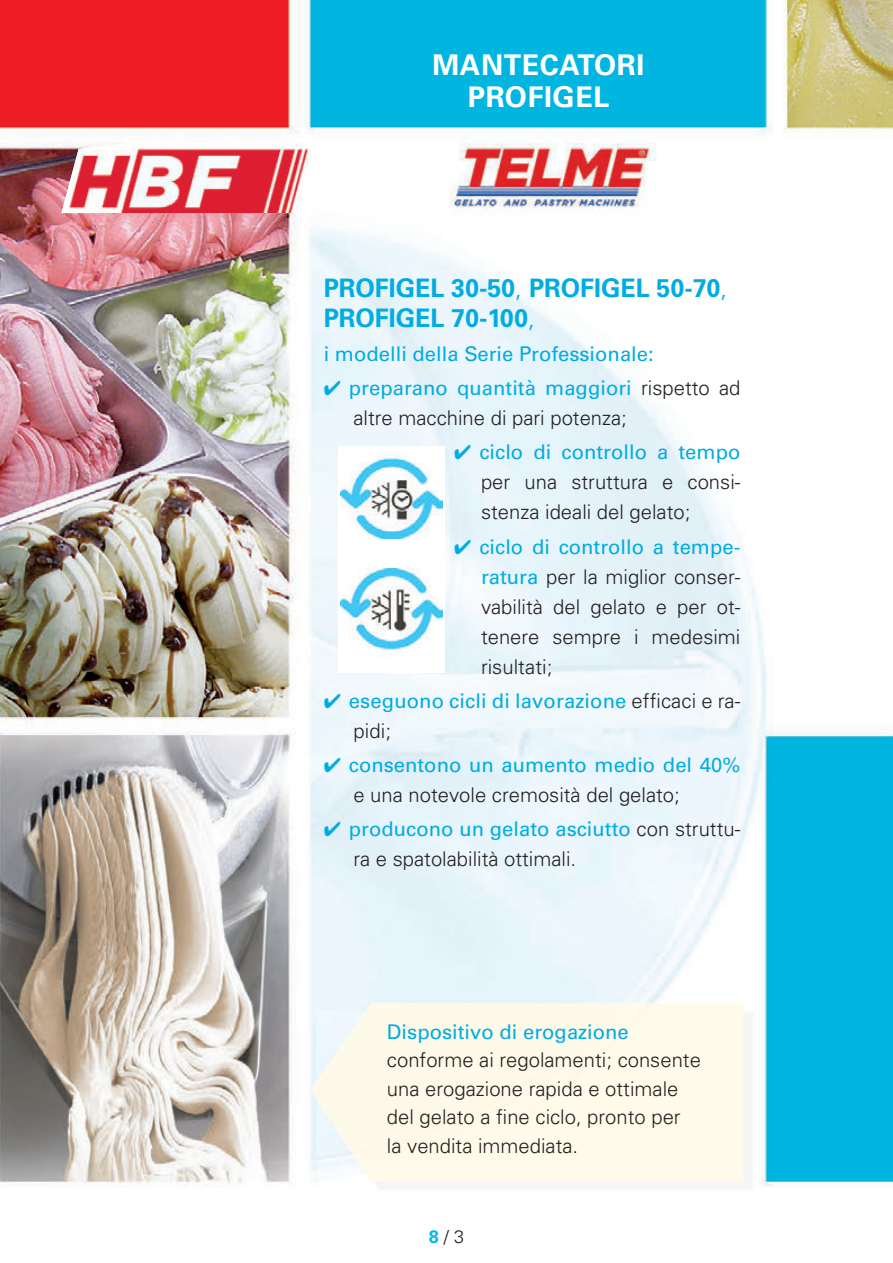
<style>
.page{position:relative;width:893px;height:1263px;background:#fff}
.page>*{position:absolute;margin:0;border:0;box-sizing:border-box;transform-origin:0 0}
.t1{font:700 28.5px/31.5px "Univers";letter-spacing:.02em;color:#fff;text-align:center}
.t2{font:700 25.5px/30px "Univers";color:#00ace1}
.t3{font:300 20.25px/30px "Univers";color:#231f20}
.t4{font:20.25px/30px "Univers";color:#00ace1}
.t5{font:300 18px "Univers";color:#231f20}
.s1{font-weight:300}
.s2{color:#00ace1}
.s3{font-weight:400;color:#00ace1}
.s4{font-weight:300;color:#231f20}
.s5{font-weight:700;color:#00baf1}
</style>
<div class="page">
<img style="left:0;top:0;width:893px;height:1187px">
<div style="left:338px;top:446px;width:106px;height:227px;background:#fff"></div>
<img style="left:340px;top:454px;width:102px;height:85px">
<img style="left:340px;top:568px;width:102px;height:87px">
<div style="left:317px;top:1010px;width:437px;height:177px;background:#f6f6f6"></div>
<img style="left:310px;top:1003px;width:433px;height:178px">
<img style="left:61px;top:142px;width:251px;height:71px">
<h1 class="t1" style="left:432px;top:50px;width:214px">MANTECATORI<br>PROFIGEL</h1>
<p class="t2" style="left:324px;top:273px;width:405px">PROFIGEL 30-50<span class="s1">,</span> PROFIGEL 50-70<span class="s1">,<br></span>PROFIGEL 70-100<span class="s1">,</span></p>
<p class="t4" style="left:324px;top:339px;width:332px">i modelli della Serie Professionale:</p>
<p class="t3" style="left:353px;top:373px;width:388px;text-indent:-30px"><span class="s2">✔</span> <span class="s3">preparano quantità maggiori</span> rispetto ad altre macchine di pari potenza;</p>
<p class="t3" style="left:481px;top:437px;width:261px;text-align:justify;text-indent:-27px"><span class="s2">✔</span> <span class="s3">ciclo di controllo a tempo </span>per una struttura e consi&shy;stenza ideali del gelato;</p>
<p class="t3" style="left:481px;top:531px;width:261px;text-align:justify;text-indent:-27px"><span class="s2">✔</span> <span class="s3">ciclo di controllo a tempe&shy;ratura</span> per la miglior conser&shy;vabilità del gelato e per ot&shy;tenere sempre i medesimi risultati;</p>
<p class="t4" style="left:353px;top:686px;width:388px;text-indent:-30px">✔ eseguono cicli di lavorazione <span class="s4">efficaci e ra&shy;pidi;</span></p>
<p class="t3" style="left:353px;top:750px;width:388px;text-indent:-30px"><span class="s2">✔</span> <span class="s3">consentono un aumento medio del 40% </span>e una notevole cremosità del gelato;</p>
<p class="t3" style="left:353px;top:814px;width:388px;text-indent:-30px"><span class="s2">✔</span> <span class="s3">producono un gelato asciutto</span> con struttu&shy;ra e spatolabilità ottimali.</p>
<p class="t4" style="left:387px;top:1017px;width:243px">Dispositivo di erogazione</p>
<p class="t3" style="left:387px;top:1046px;width:315px;line-height:28.5px">conforme ai regolamenti; consente una erogazione rapida e ottimale del gelato a fine ciclo, pronto per<br>la vendita immediata.</p>
<p class="t5" style="left:429px;top:1226px;width:37px"><span class="s5">8</span> / 3</p>
</div>
